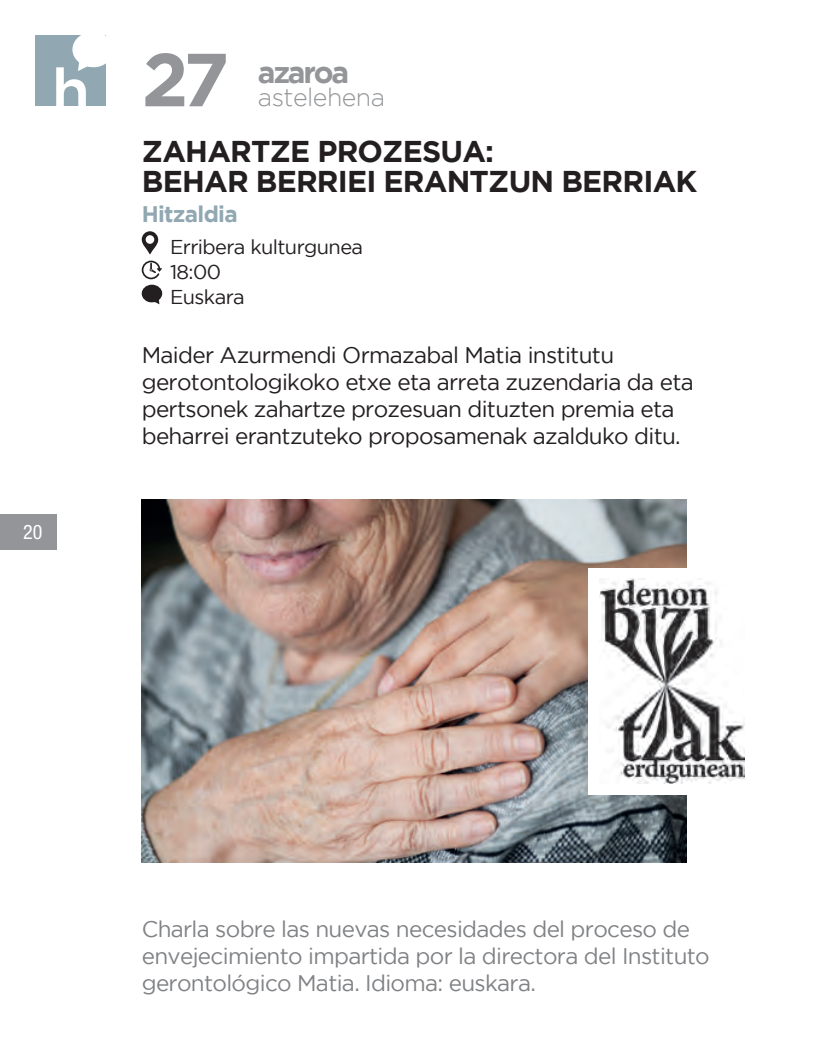
<style>
.page{position:relative;width:815px;height:1063px;background:#fff}
.page>*{position:absolute;margin:0;border:0;box-sizing:border-box;transform-origin:0 0}
.t1{font:700 75px "Gotham";color:#939598}
.t2{font:500 62.5px "Gotham";color:#fff}
.t3{font:700 30px/30px "Gotham";letter-spacing:-.025em;color:#231f20}
.t4{font:700 30px "Gotham";letter-spacing:-.075em;color:#939598}
.t5{font:300 25px "Gotham";letter-spacing:-.02em;color:#939598}
.t6{font:22.5px/27px "Gotham";letter-spacing:-.03em;color:#231f20}
.t7{font:22.5px/27px "Gotham";letter-spacing:-.03em;color:#808285}
.t8{font:700 22.5px "Gotham";letter-spacing:-.03em;color:#91a8b2}
.t9{font:20px/25px "Gotham";letter-spacing:-.03em;color:#231f20}
.t10{font:condensed 20px "Helvetica Neue LT Std";color:#fff}
</style>
<div class="page">
<div style="left:0;top:514px;width:57px;height:35px;background:#939598"></div>
<svg style="left:142px;top:231px;width:17px;height:23px"></svg>
<svg style="left:142px;top:261px;width:20px;height:18px"></svg>
<svg style="left:142px;top:285px;width:20px;height:19px"></svg>
<div style="left:35px;top:35px;width:71px;height:71px;background:#91a8b2"></div>
<svg style="left:72px;top:35px;width:34px;height:36px"></svg>
<img style="left:142px;top:500px;width:544px;height:363px">
<div style="left:588px;top:568px;width:156px;height:227px;background:#fff"></div>
<img style="left:599px;top:578px;width:145px;height:206px">
<h2 class="t2" style="left:51px;top:55px;width:40px">h</h2>
<p class="t10" style="left:23px;top:520px;width:21px">20</p>
<h1 class="t1" style="left:142px;top:36px;width:89px">27</h1>
<h3 class="t4" style="left:258px;top:55px;width:93px">azaroa</h3>
<p class="t5" style="left:258px;top:84px;width:129px">astelehena</p>
<h3 class="t3" style="left:142px;top:136px;width:557px">ZAHARTZE PROZESUA:<br>BEHAR BERRIEI ERANTZUN BERRIAK</h3>
<p class="t8" style="left:142px;top:201px;width:97px">Hitzaldia</p>
<p class="t9" style="left:170px;top:234px;width:195px">Erribera kulturgunea<br>18:00<br>Euskara</p>
<p class="t6" style="left:142px;top:342px;width:554px">Maider Azurmendi Ormazabal Matia institutu gerotontologikoko etxe eta arreta zuzendaria da eta pertsonek zahartze prozesuan dituzten premia eta beharrei erantzuteko proposamenak azalduko ditu.</p>
<p class="t7" style="left:142px;top:916px;width:570px">Charla sobre las nuevas necesidades del proceso de envejecimiento impartida por la directora del Instituto gerontológico Matia. Idioma: euskara.</p>
</div>
